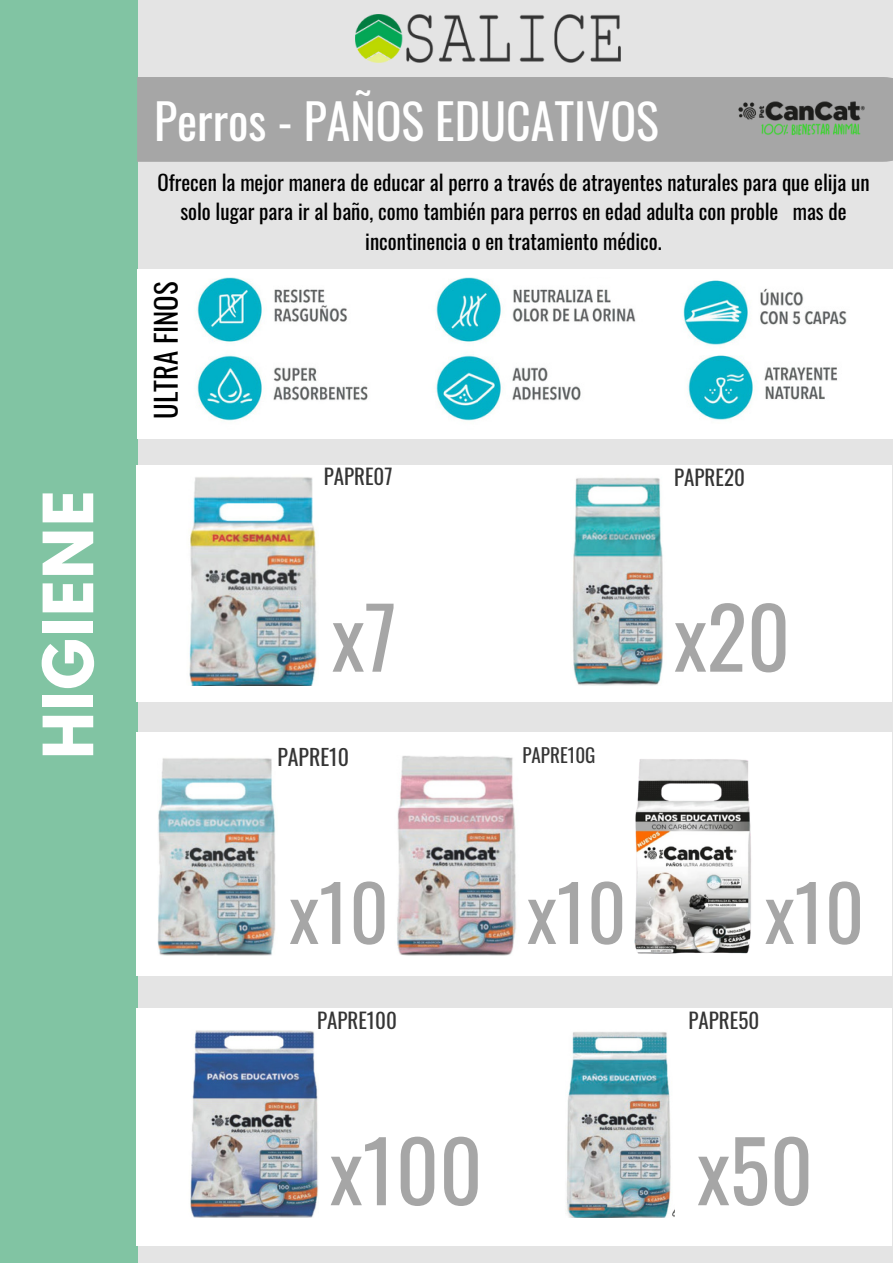
<style>
.page{position:relative;width:893px;height:1264px;background:#fff}
.page>*{position:absolute;margin:0;border:0;box-sizing:border-box;transform-origin:0 0}
.t1{font:83.85px "Oswald";color:#a6a6a6}
.t2{font:76.5px "Oswald";color:#a6a6a6}
.t3{font:700 61.35px "League Spartan";letter-spacing:.03em;color:#fff}
.t4{font:48px "Oswald";color:#fff}
.t5{font:28.8px "Oswald";color:#000}
.t6{font:21.9px "Oswald";color:#353535}
.t7{font:21px/29.2px "Oswald";color:#000;text-align:center}
.t8{font:21px "Oswald";color:#353535}
.t9{font:19.05px "Oswald";color:#353535}
</style>
<div class="page">
<div style="left:0;top:0;width:892px;height:1262px;background:#e4e4e4"></div>
<div style="left:0;top:0;width:137px;height:1262px;background:#81c4a3"></div>
<img style="left:356px;top:15px;width:264px;height:47px">
<div style="left:137px;top:77px;width:755px;height:85px;background:#a6a6a6"></div>
<img style="left:736px;top:97px;width:133px;height:44px">
<div style="left:137px;top:269px;width:755px;height:169px;background:#fff"></div>
<img style="left:196px;top:278px;width:440px;height:143px">
<img style="left:688px;top:355px;width:150px;height:65px">
<img style="left:683px;top:280px;width:164px;height:65px">
<div style="left:136px;top:464px;width:755px;height:237px;background:#fff"></div>
<div style="left:136px;top:732px;width:755px;height:244px;background:#fff"></div>
<div style="left:136px;top:1008px;width:755px;height:238px;background:#fff"></div>
<img style="left:190px;top:1030px;width:128px;height:187px">
<img style="left:566px;top:1032px;width:108px;height:185px">
<img style="left:572px;top:478px;width:91px;height:207px">
<img style="left:397px;top:756px;width:119px;height:199px">
<img style="left:157px;top:758px;width:119px;height:197px">
<img style="left:189px;top:477px;width:128px;height:208px">
<img style="left:634px;top:759px;width:117px;height:195px">
<h3 class="t3" style="left:38px;top:759px;width:270px;rotate:-90deg">HIGIENE</h3>
<h3 class="t4" style="left:154px;top:83px;width:506px">Perros - PAÑOS EDUCATIVOS</h3>
<p class="t7" style="left:157px;top:167px;width:713px">Ofrecen la mejor manera de educar al perro a través de atrayentes naturales para que elija un solo lugar para ir al baño, como también para perros en edad adulta con proble mas de incontinencia o en tratamiento médico.</p>
<h3 class="t5" style="left:143px;top:419px;width:139px;rotate:-90deg">ULTRA FINOS</h3>
<p class="t8" style="left:323px;top:460px;width:70px">PAPRE07</p>
<p class="t8" style="left:674px;top:461px;width:72px">PAPRE20</p>
<h1 class="t1" style="left:332px;top:571px;width:67px">x7</h1>
<h1 class="t1" style="left:674px;top:571px;width:118px">x20</h1>
<p class="t6" style="left:277px;top:740px;width:73px">PAPRE10</p>
<p class="t9" style="left:522px;top:740px;width:75px">PAPRE10G</p>
<h2 class="t2" style="left:289px;top:852px;width:101px">x10</h2>
<h2 class="t2" style="left:527px;top:852px;width:101px">x10</h2>
<h2 class="t2" style="left:764px;top:852px;width:101px">x10</h2>
<p class="t8" style="left:317px;top:1003px;width:81px">PAPRE100</p>
<p class="t8" style="left:688px;top:1003px;width:72px">PAPRE50</p>
<h1 class="t1" style="left:330px;top:1105px;width:154px">x100</h1>
<h1 class="t1" style="left:697px;top:1105px;width:117px">x50</h1>
</div>
